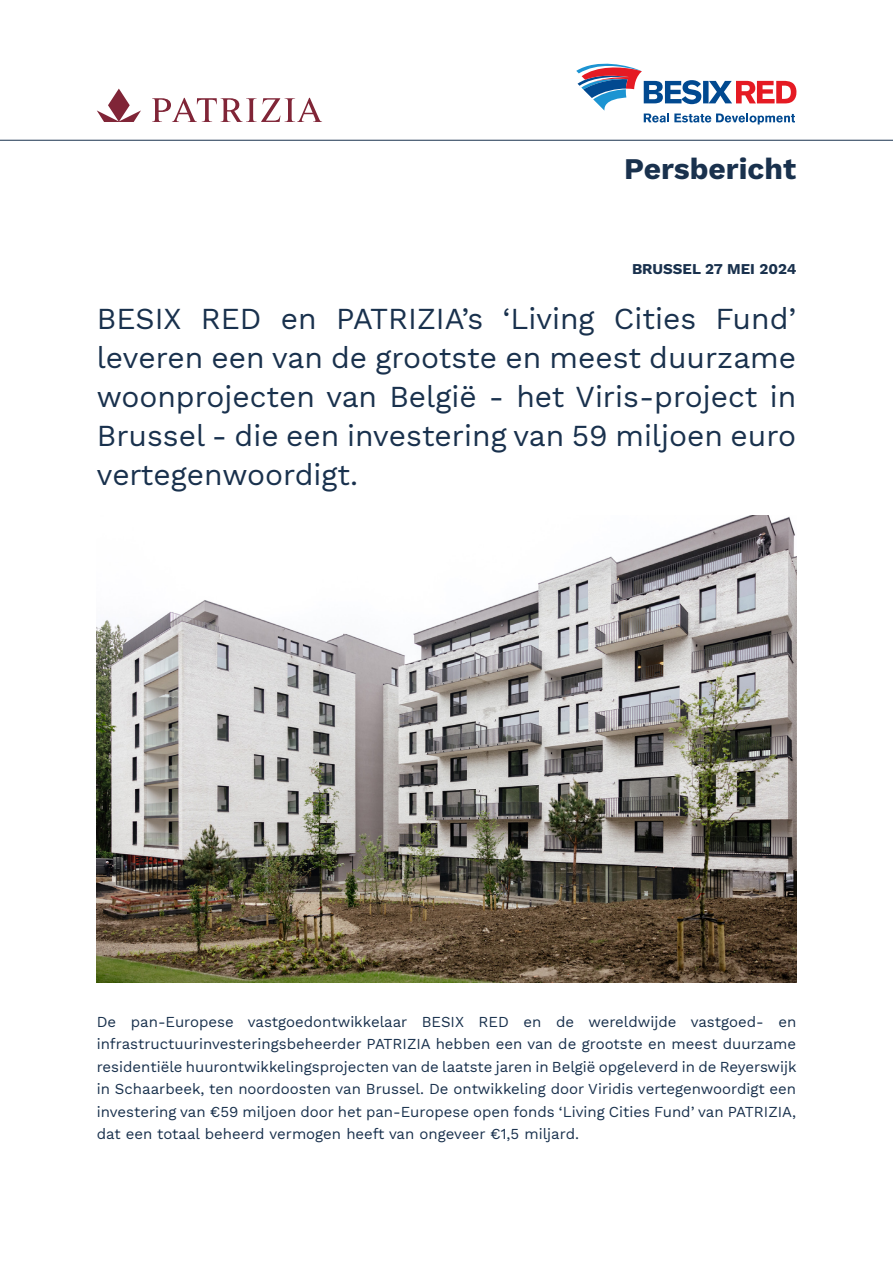
<style>
.page{position:relative;width:893px;height:1263px;background:#fff}
.page>*{position:absolute;margin:0;border:0;box-sizing:border-box;transform-origin:0 0}
.t1{font:30px/39px "Work Sans";color:#19314d;text-align:justify}
.t2{font:700 30px "Work Sans";color:#19314d}
.t3{font:15px/22.5px "Work Sans";color:#19314d;text-align:justify}
.t4{font:700 15px "Work Sans";color:#19314d}
</style>
<div class="page">
<svg style="left:576px;top:64px;width:220px;height:60px"></svg>
<hr style="left:0;top:140px;width:893px;height:1px;background:#19314d">
<img style="left:97px;top:516px;width:699px;height:466px">
<svg style="left:97px;top:89px;width:44px;height:33px"></svg>
<svg style="left:152px;top:98px;width:170px;height:24px"></svg>
<p class="t2" style="left:624px;top:146px;width:174px">Persbericht</p>
<p class="t4" style="left:632px;top:258px;width:166px">BRUSSEL 27 MEI 2024</p>
<p class="t1" style="left:97px;top:298px;width:701px">BESIX RED en PATRIZIA’s ‘Living Cities Fund’ leveren een van de grootste en meest duurzame woonprojecten van België - het Viris-project in Brussel - die een investering van 59 miljoen euro vertegenwoordigt.</p>
<p class="t3" style="left:97px;top:1009px;width:701px">De pan-Europese vastgoedontwikkelaar BESIX RED en de wereldwijde vastgoed- en infrastructuurinvesteringsbeheerder PATRIZIA hebben een van de grootste en meest duurzame residentiële huurontwikkelingsprojecten van de laatste jaren in België opgeleverd in de Reyerswijk in Schaarbeek, ten noordoosten van Brussel. De ontwikkeling door Viridis vertegenwoordigt een investering van €59 miljoen door het pan-Europese open fonds ‘Living Cities Fund’ van PATRIZIA, dat een totaal beheerd vermogen heeft van ongeveer €1,5 miljard.</p>
</div>
